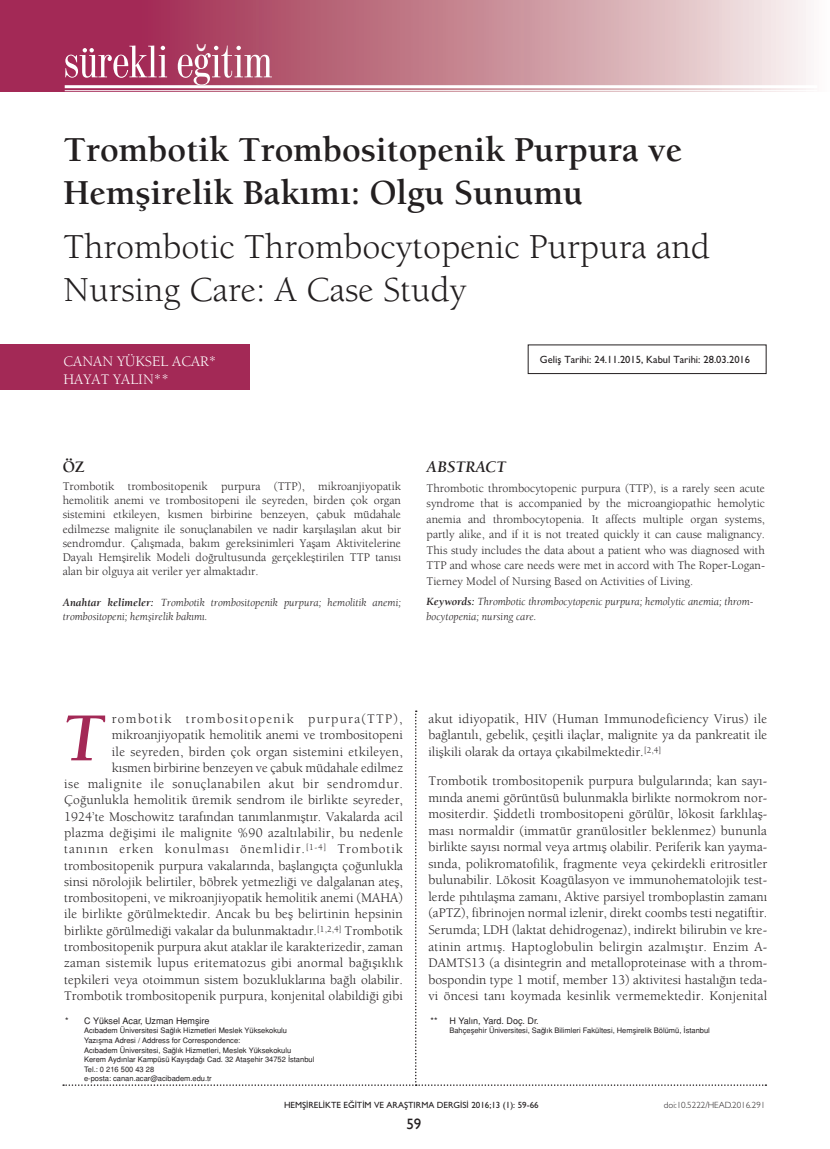
<style>
.page{position:relative;width:830px;height:1149px;background:#fff}
.page>*{position:absolute;margin:0;border:0;box-sizing:border-box;transform-origin:0 0}
.t1{font:70.5px "Berkeley Bold Italic Tr";color:#a32956}
.t2{font:45px "Madison Tr";color:#fff}
.t3{font:36px/43.2px "Berkeley Bold Tr";color:#231f20}
.t4{font:36px/43.2px "Berkeley Book Tr";color:#231f20}
.t5{font:16.5px "Berkeley Bold Italic Tr";color:#231f20}
.t6{font:16.5px "Berkeley Bold Tr";color:#231f20}
.t7{font:15px/18px "Berkeley Book Tr";color:#fff}
.t8{font:15px "Gill Sans";color:#231f20}
.t9{font:13.5px/16.4px "Berkeley Book Tr";color:#231f20;text-align:justify}
.t10{font:12px/14.1px "Berkeley Book Tr";color:#231f20;text-align:justify}
.t11{font:11.25px/14.1px "Berkeley Book Italic Tr";color:#231f20}
.t12{font:10.5px "Gill Sans Normal Tr";color:#231f20}
.t13{font:9px "Gill Sans Normal Tr";color:#231f20}
.t14{font:9px "Helvetica Normal Tr";color:#231f20}
.t15{font:9px "Gill Sans Light Tr";color:#231f20}
.t16{font:7.5px/9.6px "Helvetica Normal Tr";color:#231f20}
.s1{font-family:"Berkeley Bold Italic Tr"}
</style>
<div class="page">
<svg style="left:0;top:0;width:806px;height:91px;background:#c68293"></svg>
<hr style="left:65px;top:85px;width:752px;height:3px;background:#fff">
<hr style="left:65px;top:90px;width:752px;height:1px;background:#fff">
<svg style="left:65px;top:45px;width:207px;height:40px;background:#ba6280"></svg>
<div style="left:0;top:344px;width:250px;height:46px;background:#a32956"></div>
<div style="left:527px;top:344px;width:239px;height:30px;border:1px solid #231f20"></div>
<h2 class="t2" style="left:196px;top:31px;width:12px">˘</h2>
<h3 class="t3" style="left:63px;top:127px;width:620px">Trombotik Trombositopenik Purpura ve<br>Hemşirelik Bakımı: Olgu Sunumu</h3>
<h3 class="t4" style="left:63px;top:224px;width:647px">Thrombotic Thrombocytopenic Purpura and<br>Nursing Care: A Case Study</h3>
<p class="t7" style="left:63px;top:351px;width:154px">CANAN YÜKSEL ACAR*<br>HAYAT YALIN**</p>
<p class="t12" style="left:539px;top:353px;width:211px">Geliş Tarihi: 24.11.2015, Kabul Tarihi: 28.03.2016</p>
<p class="t6" style="left:63px;top:456px;width:24px">ÖZ</p>
<p class="t10" style="left:63px;top:479px;width:340px">Trombotik trombositopenik purpura (TTP), mikroanjiyopatik hemolitik anemi ve trombositopeni ile seyreden, birden çok organ sistemini etkileyen, kısmen birbirine benzeyen, çabuk müdahale edilmezse malignite ile sonuçlanabilen ve nadir karşılaşılan akut bir sendromdur. Çalışmada, bakım gereksinimleri Yaşam Aktivitelerine Dayalı Hemşirelik Modeli doğrultusunda gerçekleştirilen TTP tanısı alan bir olguya ait veriler yer almaktadır.</p>
<p class="t11" style="left:63px;top:595px;width:340px"><span class="s1">Anahtar kelimeler:</span> Trombotik trombositopenik purpura; hemolitik anemi; trombositopeni; hemşirelik bakımı.</p>
<p class="t5" style="left:426px;top:456px;width:81px">ABSTRACT</p>
<p class="t10" style="left:426px;top:479px;width:340px;line-height:15.6px">Thrombotic thrombocytopenic purpura (TTP), is a rarely seen acute syndrome that is accompanied by the microangiopathic hemolytic anemia and thrombocytopenia. It affects multiple organ systems, partly alike, and if it is not treated quickly it can cause malignancy.<br>This study includes the data about a patient who was diagnosed with TTP and whose care needs were met in accord with The Roper-Logan-Tierney Model of Nursing Based on Activities of Living.</p>
<p class="t11" style="left:426px;top:593px;width:328px;line-height:15.6px"><span class="s1">Keywords:</span> Thrombotic thrombocytopenic purpura; hemolytic anemia; throm&shy;bocytopenia; nursing care.</p>
<p class="t9" style="left:64px;top:710px;width:340px;text-align:right">rombotik trombositopenik purpura(TTP), mikroanjiyopatik hemolitik anemi ve trombositopeni<br>ile seyreden, birden çok organ sistemini etkileyen,<br>kısmen birbirine benzeyen ve çabuk müdahale edilmez<br>ise malignite ile sonuçlanabilen akut bir sendromdur.<br>Çoğunlukla hemolitik üremik sendrom ile birlikte seyreder, 1924’te Moschowitz tarafından tanımlanmıştır. Vakalarda acil plazma değişimi ile malignite %90 azaltılabilir, bu nedenle tanının erken konulması önemlidir.<sup>[1-4]</sup> Trombotik trombositopenik purpura vakalarında, başlangıçta çoğunlukla sinsi nörolojik belirtiler, böbrek yetmezliği ve dalgalanan ateş, trombositopeni, ve mikroanjiyopatik hemolitik anemi (MAHA) ile birlikte görülmektedir. Ancak bu beş belirtinin hepsinin birlikte görülmediği vakalar da bulunmaktadır.<sup>[1,2,4]</sup> Trombotik trombositopenik purpura akut ataklar ile karakterizedir, zaman zaman sistemik lupus eritematozus gibi anormal bağışıklık tepkileri veya otoimmun sistem bozukluklarına bağlı olabilir.<br>Trombotik trombositopenik purpura, konjenital olabildiği gibi</p>
<p class="t9" style="left:428px;top:710px;width:340px">akut idiyopatik, HIV (Human Immunodeficiency Virus) ile bağlantılı, gebelik, çeşitli ilaçlar, malignite ya da pankreatit ile ilişkili olarak da ortaya çıkabilmektedir.<sup>[2,4]</sup></p>
<h1 class="t1" style="left:63px;top:695px;width:45px">T</h1>
<p class="t9" style="left:428px;top:772px;width:340px">Trombotik trombositopenik purpura bulgularında; kan sayı&shy;mında anemi görüntüsü bulunmakla birlikte normokrom nor&shy;mositerdir. Şiddetli trombositopeni görülür, lökosit farklılaş&shy;ması normaldir (immatür granülositler beklenmez) bununla birlikte sayısı normal veya artmış olabilir. Periferik kan yayma&shy;sında, polikromatofilik, fragmente veya çekirdekli eritrositler bulunabilir. Lökosit Koagülasyon ve immunohematolojik test&shy;lerde pıhtılaşma zamanı, Aktive parsiyel tromboplastin zamanı (aPTZ), fibrinojen normal izlenir, direkt coombs testi negatiftir.<br>Serumda; LDH (laktat dehidrogenaz), indirekt bilirubin ve kre&shy;atinin artmış. Haptoglobulin belirgin azalmıştır. Enzim A-DAMTS13 (a disintegrin and metalloproteinase with a throm&shy;bospondin type 1 motif, member 13) aktivitesi hastalığın teda&shy;vi öncesi tanı koymada kesinlik vermemektedir. Konjenital</p>
<p class="t14" style="left:65px;top:1014px;width:146px">* C Yüksel Acar, Uzman Hemşire</p>
<p class="t16" style="left:84px;top:1025px;width:232px">Acıbadem Üniversitesi Sağlık Hizmetleri Meslek Yüksekokulu Yazışma Adresi / Address for Correspondence:<br>Acıbadem Üniversitesi, Sağlık Hizmetleri, Meslek Yüksekokulu Kerem Aydınlar Kampüsü Kayışdağı Cad. 32 Ataşehir 34752 İstanbul Tel.: 0 216 500 43 28<br>e-posta: canan.acar@acibadem.edu.tr</p>
<p class="t14" style="left:430px;top:1014px;width:9px">**</p>
<p class="t14" style="left:449px;top:1014px;width:91px">H Yalın, Yard. Doç. Dr.</p>
<p class="t16" style="left:449px;top:1025px;width:262px">Bahçeşehir Üniversitesi, Sağlık Bilimleri Fakültesi, Hemşirelik Bölümü, İstanbul</p>
<p class="t13" style="left:284px;top:1099px;width:256px">HEMŞİRELİKTE EĞİTİM VE ARAŞTIRMA DERGİSİ 2016;13 (1): 59-66</p>
<p class="t15" style="left:663px;top:1099px;width:103px">doi:10.5222/HEAD.2016.291</p>
<p class="t8" style="left:406px;top:1114px;width:16px">59</p>
</div>
